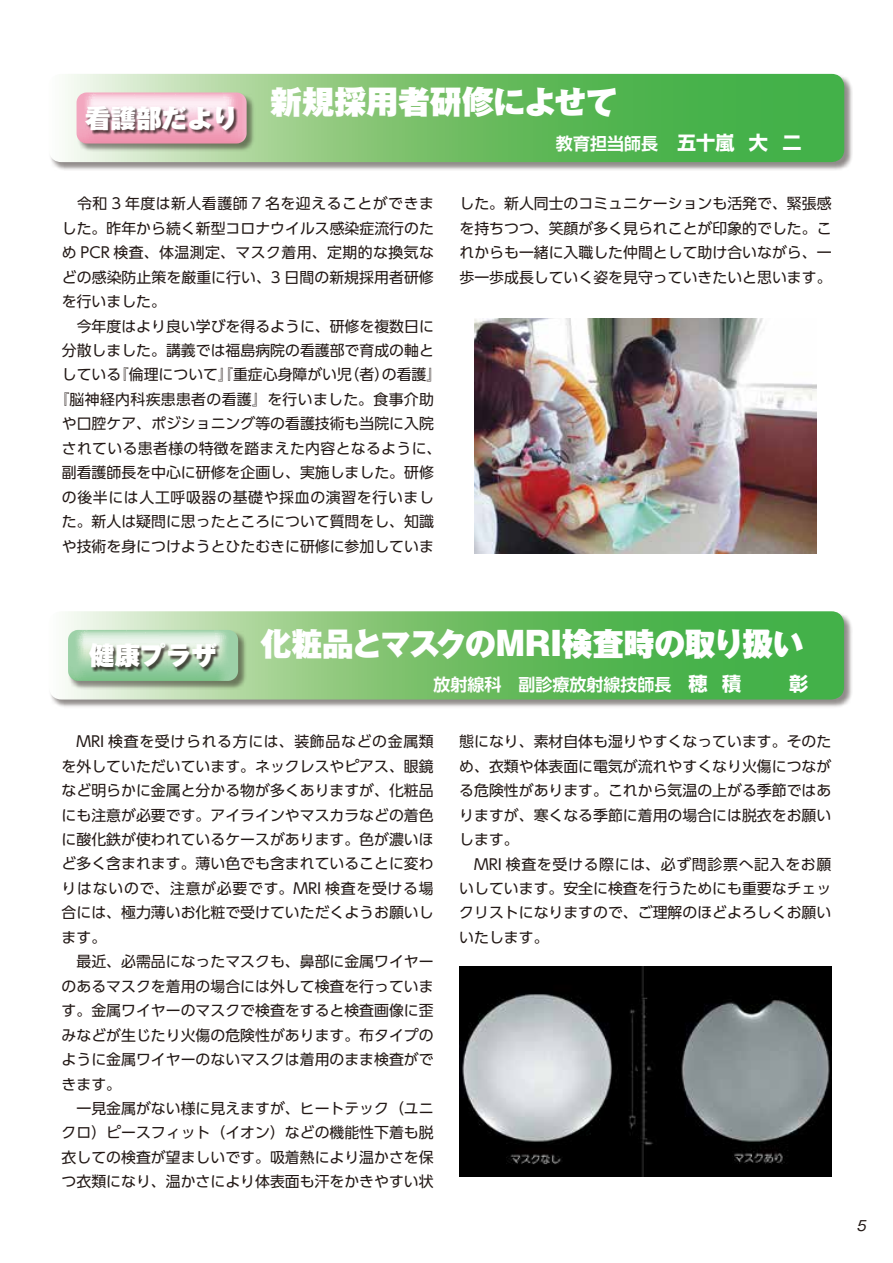
<style>
.page{position:relative;width:893px;height:1263px;background:#fff}
.page>*{position:absolute;margin:0;border:0;box-sizing:border-box;transform-origin:0 0}
.t1{font:900 31.95px "Gothic MB101 Pro";letter-spacing:-.01em;color:#fff}
.t2{font:900 25.5px "Gothic MB101 Pro";color:#fff}
.t3{font:700 16.95px "UD Shin Go Pro De";color:#fff}
.t4{font:700 16.95px "Shin Go Pro De";color:#fff}
.t5{font:14.85px/24.5px "UD Shin Go Pro";color:#221815}
.t6{font:14.85px "UD Shin Go Pro";letter-spacing:.02em;color:#221815}
.t7{font:14.85px "UD Shin Go Pro";letter-spacing:.03em;color:#221815}
.t8{font:14.85px "UD Shin Go Pro";letter-spacing:.035em;color:#221815}
.t9{font:14.85px "UD Shin Go Pro";letter-spacing:.045em;color:#221815}
.t10{font:italic 13.8px "Gothic MB101 Pro";color:#221815}
.s1{font-family:"UD Shin Go Pro";font-size:19.2px}
</style>
<div class="page">
<div style="left:48px;top:611px;width:805px;height:98px;background:#221815;opacity:.5"></div>
<svg style="left:49px;top:611px;width:795px;height:88px;background:#75c16e"></svg>
<div style="left:68px;top:630px;width:179px;height:59px;background:#221815;opacity:.5"></div>
<svg style="left:68px;top:630px;width:170px;height:51px;background:#add8b5"></svg>
<div style="left:90px;top:643px;width:130px;height:29px;background:#221815;opacity:.75"></div>
<img style="left:459px;top:967px;width:372px;height:209px">
<div style="left:48px;top:73px;width:805px;height:98px;background:#221815;opacity:.5"></div>
<svg style="left:49px;top:74px;width:795px;height:88px;background:#74c16d"></svg>
<div style="left:77px;top:93px;width:178px;height:59px;background:#221815;opacity:.5"></div>
<svg style="left:77px;top:92px;width:170px;height:51px;background:#f2b9ca"></svg>
<div style="left:85px;top:106px;width:153px;height:28px;background:#221815;opacity:.75"></div>
<img style="left:474px;top:318px;width:342px;height:235px">
<h2 class="t2" style="left:85px;top:96px;width:155px">看護部だより</h2>
<h1 class="t1" style="left:270px;top:75px;width:349px">新規採用者研修によせて</h1>
<p class="t4" style="left:556px;top:129px;width:247px">教育担当師長<span class="s1">　五十嵐 大 二</span></p>
<p class="t8" style="left:62px;top:192px;width:374px">　令和 3 年度は新人看護師 7 名を迎えることができま</p>
<p class="t5" style="left:62px;top:215px;width:374px">した。昨年から続く新型コロナウイルス感染症流行のた</p>
<p class="t7" style="left:62px;top:240px;width:374px">め PCR 検査、体温測定、マスク着用、定期的な換気な</p>
<p class="t5" style="left:62px;top:264px;width:373px">どの感染防止策を厳重に行い、3 日間の新規採用者研修</p>
<p class="t5" style="left:62px;top:289px;width:106px">を行いました。</p>
<p class="t5" style="left:62px;top:313px;width:374px">　今年度はより良い学びを得るように、研修を複数日に</p>
<p class="t5" style="left:62px;top:338px;width:374px">分散しました。講義では福島病院の看護部で育成の軸と</p>
<p class="t5" style="left:62px;top:362px;width:381px">している『倫理について』『重症心身障がい児（者）の看護』</p>
<p class="t6" style="left:54px;top:387px;width:381px">『脳神経内科疾患患者の看護』を行いました。食事介助</p>
<p class="t5" style="left:62px;top:411px;width:374px">や口腔ケア、ポジショニング等の看護技術も当院に入院</p>
<p class="t6" style="left:62px;top:436px;width:381px">されている患者様の特徴を踏まえた内容となるように、</p>
<p class="t5" style="left:62px;top:460px;width:374px">副看護師長を中心に研修を企画し、実施しました。研修</p>
<p class="t9" style="left:62px;top:485px;width:374px">の後半には人工呼吸器の基礎や採血の演習を行いまし</p>
<p class="t5" style="left:62px;top:509px;width:374px">た。新人は疑問に思ったところについて質問をし、知識</p>
<p class="t5" style="left:62px;top:533px;width:374px">や技術を身につけようとひたむきに研修に参加していま</p>
<p class="t5" style="left:459px;top:191px;width:374px;text-align:justify">した。新人同士のコミュニケーションも活発で、緊張感を持ちつつ、笑顔が多く見られことが印象的でした。これからも一緒に入職した仲間として助け合いながら、一歩一歩成長していく姿を見守っていきたいと思います。</p>
<h2 class="t2" style="left:89px;top:634px;width:129px">健康プラザ</h2>
<h1 class="t1" style="left:260px;top:616px;width:545px">化粧品とマスクのMRI検査時の取り扱い</h1>
<p class="t3" style="left:433px;top:671px;width:376px">放射線科　副診療放射線技師長　<span class="s1">穂 積 　 彰</span></p>
<p class="t5" style="left:62px;top:729px;width:374px">　MRI 検査を受けられる方には、装飾品などの金属類を外していただいています。ネックレスやピアス、眼鏡など明らかに金属と分かる物が多くありますが、化粧品にも注意が必要です。アイラインやマスカラなどの着色に酸化鉄が使われているケースがあります。色が濃いほど多く含まれます。薄い色でも含まれていることに変わりはないので、注意が必要です。MRI 検査を受ける場合には、極力薄いお化粧で受けていただくようお願いします。<br>　最近、必需品になったマスクも、鼻部に金属ワイヤーのあるマスクを着用の場合には外して検査を行っています。金属ワイヤーのマスクで検査をすると検査画像に歪みなどが生じたり火傷の危険性があります。布タイプのように金属ワイヤーのないマスクは着用のまま検査ができます。<br>　一見金属がない様に見えますが、ヒートテック（ユニクロ）ピースフィット（イオン）などの機能性下着も脱衣しての検査が望ましいです。吸着熱により温かさを保つ衣類になり、温かさにより体表面も汗をかきやすい状</p>
<p class="t5" style="left:459px;top:729px;width:374px">態になり、素材自体も湿りやすくなっています。そのため、衣類や体表面に電気が流れやすくなり火傷につながる危険性があります。これから気温の上がる季節ではありますが、寒くなる季節に着用の場合には脱衣をお願いします。<br>　MRI 検査を受ける際には、必ず問診票へ記入をお願いしています。安全に検査を行うためにも重要なチェックリストになりますので、ご理解のほどよろしくお願いいたします。</p>
<p class="t10" style="left:856px;top:1214px;width:14px">5</p>
</div>
